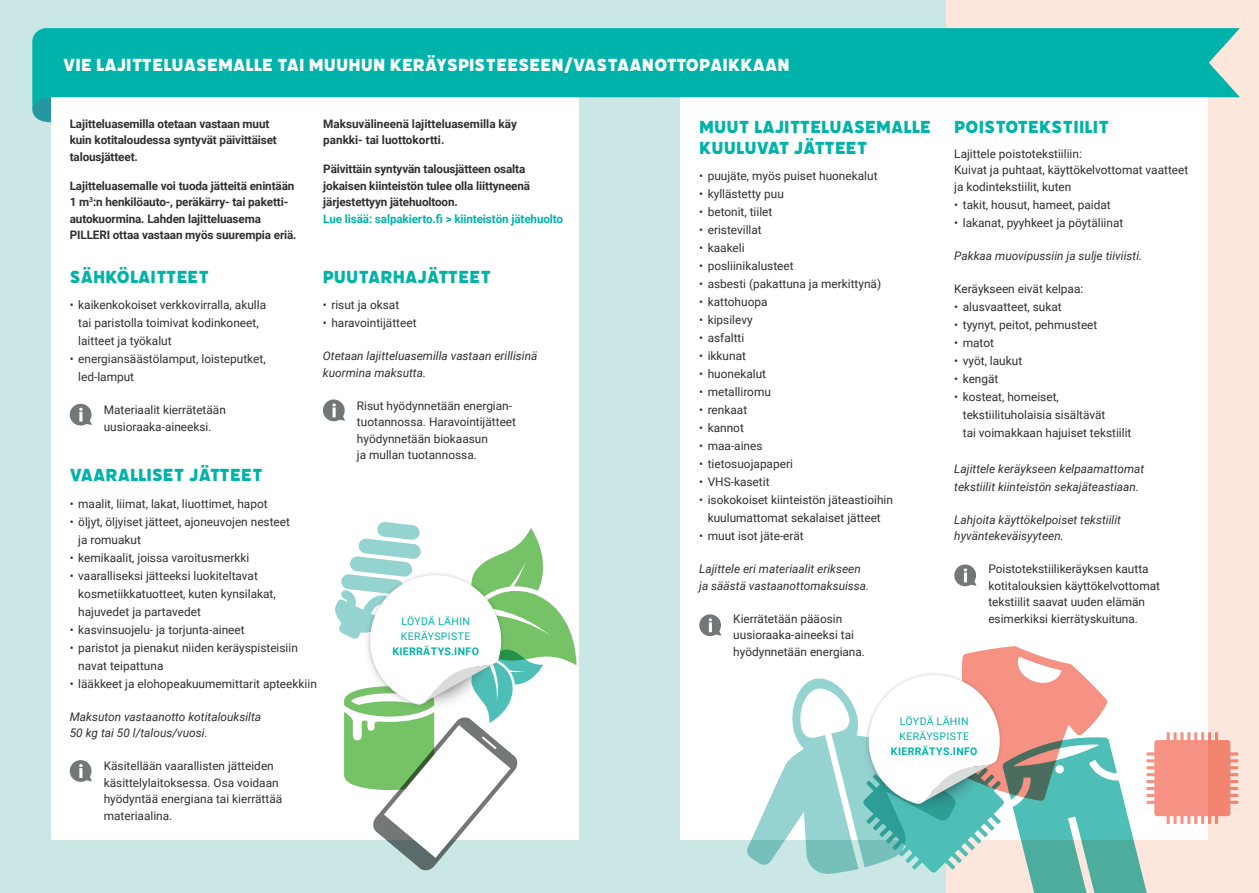
<style>
.page{position:relative;width:1259px;height:893px;background:#fff}
.page>*{position:absolute;margin:0;border:0;box-sizing:border-box;transform-origin:0 0}
.jätelaji_2{font:19.5px "Filicudi Solid";letter-spacing:.005em;color:#00b3aa}
.Kierrätysohje_otsikko{font:19.5px "Filicudi Solid";letter-spacing:.005em;color:#fff}
.Leipis{font:11.85px/16.5px "Roboto";color:#312f30}
.Italicleipis{font:italic 11.85px/16.5px "Roboto";color:#312f30}
.Leipis_bullets{font:italic 11.85px/18px "Roboto";color:#312f30}
.Infoteksti{font:700 11.7px/16.5px "Roboto";letter-spacing:-.01em;color:#312f30}
.palluratekstoi{font:10.5px/15px "Roboto";letter-spacing:.035em;color:#00b3aa;text-align:center}
.s1{color:#01b5ac}
.s2{font-weight:700}
</style>
<div class="page">
<div style="left:936px;top:0;width:323px;height:893px;background:#fde7dc"></div>
<div style="left:0;top:0;width:945px;height:893px;background:#cae7e5"></div>
<div style="left:680px;top:63px;width:528px;height:777px;background:#fff"></div>
<div style="left:51px;top:49px;width:527px;height:791px;background:#fff"></div>
<svg style="left:323px;top:399px;width:22px;height:23px"></svg>
<svg style="left:699px;top:614px;width:22px;height:23px"></svg>
<svg style="left:954px;top:564px;width:22px;height:23px"></svg>
<svg style="left:69px;top:760px;width:23px;height:22px"></svg>
<svg style="left:69px;top:403px;width:23px;height:23px"></svg>
<svg style="left:32px;top:109px;width:19px;height:13px"></svg>
<svg style="left:32px;top:28px;width:1208px;height:81px;background:#26bdb6"></svg>
<svg style="left:335px;top:522px;width:241px;height:349px"></svg>
<svg style="left:747px;top:646px;width:491px;height:247px"></svg>
<p class="Kierrätysohje_otsikko" style="left:63px;top:53px;width:522px">VIE LAJITTELUASEMALLE TAI MUUHUN KERÄYSPISTEESEEN/VAST</p>
<p class="Kierrätysohje_otsikko" style="left:617px;top:53px;width:174px">AANOTTOPAIKKAAN</p>
<p class="Infoteksti" style="left:70px;top:115px;width:209px">Lajitteluasemilla otetaan vastaan muut kuin kotitaloudessa syntyvät päivittäiset talousjätteet.</p>
<p class="Infoteksti" style="left:70px;top:177px;width:228px">Lajitteluasemalle voi tuoda jätteitä enintään 1 m<sup>3</sup>:n henkilöauto-, peräkärry- tai paketti&shy;autokuormina. Lahden lajitteluasema PILLERI ottaa vastaan myös suurempia eriä.</p>
<p class="Infoteksti" style="left:323px;top:115px;width:195px">Maksuvälineenä lajitteluasemilla käy pankki- tai luottokortti.</p>
<p class="Infoteksti" style="left:323px;top:160px;width:241px">Päivittäin syntyvän talousjätteen osalta jokaisen kiinteistön tulee olla liittyneenä järjestettyyn jätehuoltoon.<br><span class="s1">Lue lisää: salpakierto.fi &gt; kiinteistön jätehuolto</span></p>
<p class="jätelaji_2" style="left:70px;top:265px;width:71px">SÄHKÖLAITTEET</p>
<p class="Leipis" style="left:78px;top:295px;width:189px;line-height:18px;text-indent:-9px">• kaikenkokoiset verkkovirralla, akulla tai paristolla toimivat kodinkoneet, laitteet ja työkalut</p>
<p class="Leipis" style="left:78px;top:349px;width:189px;line-height:18px;text-indent:-9px">• energiansäästölamput, loisteputket, led-lamput</p>
<p class="Leipis" style="left:104px;top:401px;width:124px">Materiaalit kierrätetään uusioraaka-aineeksi.</p>
<p class="jätelaji_2" style="left:70px;top:464px;width:58px">VAARALLI</p>
<p class="jätelaji_2" style="left:152px;top:464px;width:49px">SET JÄTTEET</p>
<p class="Leipis" style="left:70px;top:495px;width:199px">• maalit, liimat, lakat, liuottimet, hapot</p>
<p class="Leipis" style="left:78px;top:512px;width:213px;line-height:18px;text-indent:-9px">• öljyt, öljyiset jätteet, ajoneuvojen nesteet ja romuakut</p>
<p class="Leipis" style="left:70px;top:549px;width:181px">• kemikaalit, joissa varoitusmerkki</p>
<p class="Leipis" style="left:78px;top:566px;width:199px;line-height:18px;text-indent:-9px">• vaaralliseksi jätteeksi luokiteltavat kosmetiikkatuotteet, kuten kynsilakat, hajuvedet ja partavedet</p>
<p class="Leipis" style="left:70px;top:621px;width:176px">• kasvinsuojelu- ja torjunta-aineet</p>
<p class="Leipis" style="left:78px;top:638px;width:221px;line-height:18px;text-indent:-9px">• paristot ja pienakut niiden keräyspisteisiin navat teipattuna</p>
<p class="Leipis" style="left:70px;top:675px;width:249px">• lääkkeet ja elohopeakuumemittarit apteekkiin</p>
<p class="Italicleipis" style="left:70px;top:708px;width:193px">Maksuton vastaanotto kotitalouksilta<br>50 kg tai 50 l/talous/vuosi.</p>
<p class="Leipis" style="left:104px;top:757px;width:180px">Käsitellään vaarallisten jätteiden käsittelylaitoksessa. Osa voidaan hyödyntää energiana tai kierrättää materiaalina.</p>
<p class="jätelaji_2" style="left:323px;top:265px;width:82px">PUUTARHAJÄTTEET</p>
<p class="Leipis" style="left:323px;top:296px;width:78px">• risut ja oksat</p>
<p class="Leipis" style="left:323px;top:314px;width:95px">• haravointijätteet</p>
<p class="Italicleipis" style="left:323px;top:347px;width:216px">Otetaan lajitteluasemilla vastaan erillisinä kuormina maksutta.</p>
<p class="Leipis" style="left:357px;top:397px;width:161px">Risut hyödynnetään energian&shy;tuotannossa. Haravointijätteet hyödynnetään biokaasun</p>
<p class="Leipis" style="left:357px;top:446px;width:121px">ja mullan tuotannossa.</p>
<p class="palluratekstoi" style="left:392px;top:613px;width:88px">LÖYDÄ LÄHIN<br>KERÄYSPISTE<br><span class="s2">KIERRÄTYS.INFO</span></p>
<p class="jätelaji_2" style="left:699px;top:115px;width:28px">MUUT</p>
<p class="jätelaji_2" style="left:754px;top:115px;width:11px">LAJITTELUA</p>
<p class="jätelaji_2" style="left:854px;top:115px;width:48px">SEMALLE</p>
<p class="jätelaji_2" style="left:699px;top:136px;width:25px">KUULU</p>
<p class="jätelaji_2" style="left:757px;top:136px;width:49px">VAT JÄTTEET</p>
<p class="Leipis" style="left:699px;top:167px;width:180px">• puujäte, myös puiset huonekalut</p>
<p class="Leipis" style="left:699px;top:185px;width:86px">• kyllästetty puu</p>
<p class="Leipis" style="left:699px;top:203px;width:75px">• betonit, tiilet</p>
<p class="Leipis" style="left:699px;top:221px;width:64px">• eristevillat</p>
<p class="Leipis" style="left:699px;top:239px;width:47px">• kaakeli</p>
<p class="Leipis" style="left:699px;top:257px;width:96px">• posliinikalusteet</p>
<p class="Leipis" style="left:699px;top:275px;width:183px">• asbesti (pakattuna ja merkittynä)</p>
<p class="Leipis" style="left:699px;top:293px;width:70px">• kattohuopa</p>
<p class="Leipis" style="left:699px;top:311px;width:55px">• kipsilevy</p>
<p class="Leipis" style="left:699px;top:329px;width:47px">• asfaltti</p>
<p class="Leipis" style="left:699px;top:347px;width:48px">• ikkunat</p>
<p class="Leipis" style="left:699px;top:365px;width:68px">• huonekalut</p>
<p class="Leipis" style="left:699px;top:383px;width:73px">• metalliromu</p>
<p class="Leipis" style="left:699px;top:401px;width:50px">• renkaat</p>
<p class="Leipis" style="left:699px;top:419px;width:46px">• kannot</p>
<p class="Leipis" style="left:699px;top:437px;width:65px">• maa-aines</p>
<p class="Leipis" style="left:699px;top:455px;width:95px">• tietosuojapaperi</p>
<p class="Leipis" style="left:699px;top:473px;width:72px">• VHS-kasetit</p>
<p class="Leipis" style="left:699px;top:491px;width:195px;line-height:18px;text-align:center">• isokokoiset kiinteistön jäteastioihin kuulumattomat sekalaiset jätteet</p>
<p class="Leipis" style="left:699px;top:527px;width:106px">• muut isot jäte-erät</p>
<p class="Italicleipis" style="left:699px;top:560px;width:171px">Lajittele eri materiaalit erikseen ja säästä vastaanottomaksuissa.</p>
<p class="Leipis" style="left:733px;top:610px;width:133px">Kierrätetään pääosin uusioraaka-aineeksi tai hyödynnetään energiana.</p>
<p class="jätelaji_2" style="left:954px;top:115px;width:117px">POISTOTEKSTIILIT</p>
<p class="Leipis" style="left:954px;top:145px;width:129px">Lajittele poistotekstiiliin:</p>
<p class="Leipis" style="left:954px;top:161px;width:236px">Kuivat ja puhtaat, käyttökelvottomat vaatteet ja kodintekstiilit, kuten</p>
<p class="Leipis" style="left:954px;top:196px;width:158px">• takit, housut, hameet, paidat</p>
<p class="Leipis" style="left:954px;top:214px;width:170px">• lakanat, pyyhkeet ja pöytäliinat</p>
<p class="Italicleipis" style="left:954px;top:247px;width:189px">Pakkaa muovipussiin ja sulje tiiviisti.</p>
<p class="Leipis" style="left:954px;top:280px;width:130px">Keräykseen eivät kelpaa:</p>
<p class="Leipis" style="left:954px;top:298px;width:109px">• alusvaatteet, sukat</p>
<p class="Leipis" style="left:954px;top:316px;width:145px">• tyynyt, peitot, pehmusteet</p>
<p class="Leipis" style="left:954px;top:334px;width:41px">• matot</p>
<p class="Leipis" style="left:954px;top:352px;width:69px">• vyöt, laukut</p>
<p class="Leipis" style="left:954px;top:370px;width:46px">• kengät</p>
<p class="Leipis" style="left:963px;top:387px;width:170px;line-height:18px;text-indent:-9px">• kosteat, homeiset, tekstiilituholaisia sisältävät<br>tai voimakkaan hajuiset tekstiilit</p>
<p class="Leipis_bullets" style="left:954px;top:459px;width:191px">Lajittele keräykseen kelpaamattomat tekstiilit kiinteistön sekajäteastiaan.</p>
<p class="Italicleipis" style="left:954px;top:511px;width:168px">Lahjoita käyttökelpoiset tekstiilit hyväntekeväisyyteen.</p>
<p class="Leipis" style="left:988px;top:560px;width:173px">Poistotekstiilikeräyksen kautta kotitalouksien käyttökelvottomat tekstiilit saavat uuden elämän esimerkiksi kierrätyskuituna.</p>
<p class="palluratekstoi" style="left:891px;top:713px;width:88px">LÖYDÄ LÄHIN<br>KERÄYSPISTE<br><span class="s2">KIERRÄTYS.INFO</span></p>
</div>
